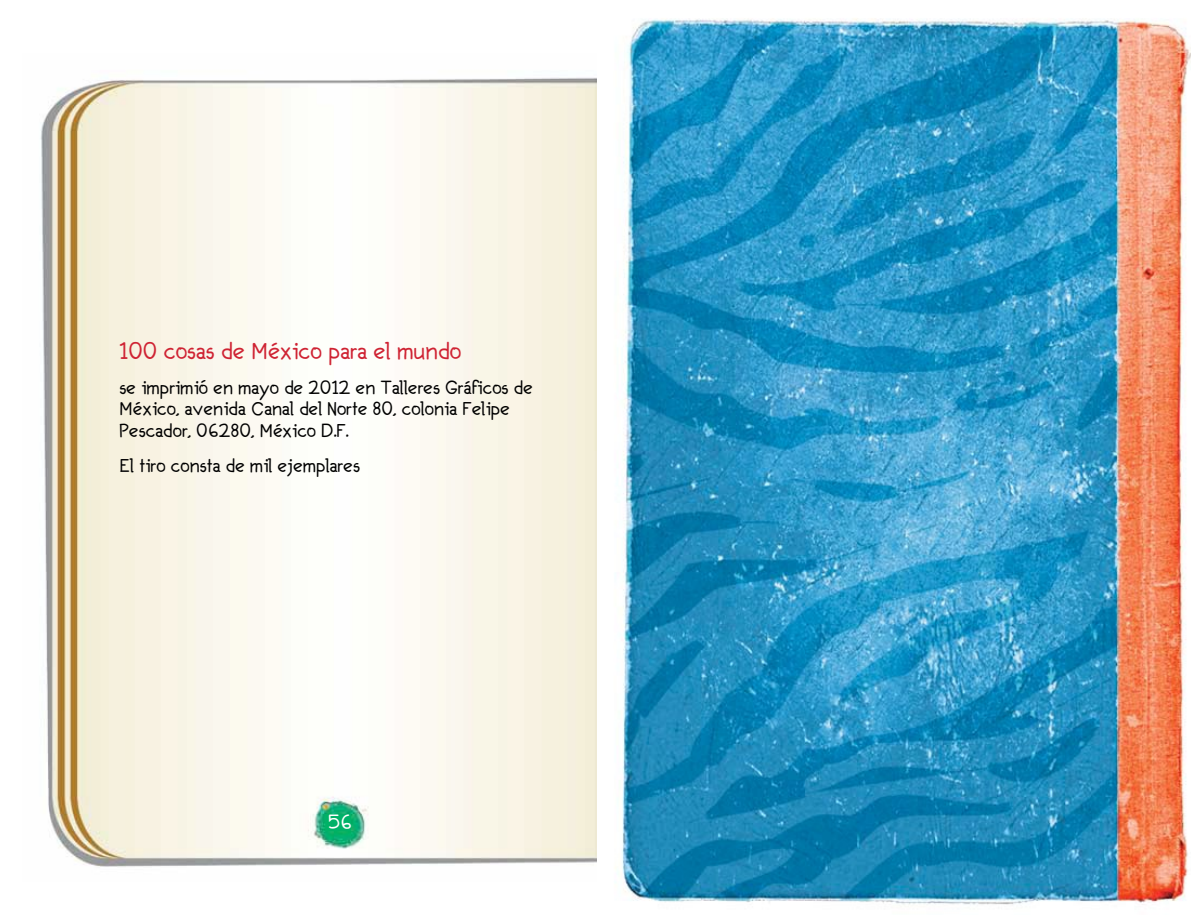
<style>
.page{position:relative;width:1191px;height:915px;background:#fff}
.page>*{position:absolute;margin:0;border:0;box-sizing:border-box;transform-origin:0 0}
.t1{font:22.5px "Secondo";color:#cf2333}
.t2{font:19.5px "Secondo";color:#fff}
.t3{font:18px/21.6px "Secondo";color:#000}
</style>
<div class="page">
<img style="left:40px;top:77px;width:556px;height:790px">
<img style="left:615px;top:18px;width:576px;height:887px">
<p class="t1" style="left:120px;top:336px;width:343px">100 cosas de México para el mundo</p>
<p class="t3" style="left:120px;top:377px;width:415px">se imprimió en mayo de 2012 en Talleres Gráficos de<br>México, avenida Canal del Norte 80, colonia Felipe<br>Pescador, 06280, México D.F.</p>
<p class="t3" style="left:120px;top:454px;width:242px">El tiro consta de mil ejemplares</p>
<p class="t2" style="left:328px;top:808px;width:26px">56</p>
</div>
